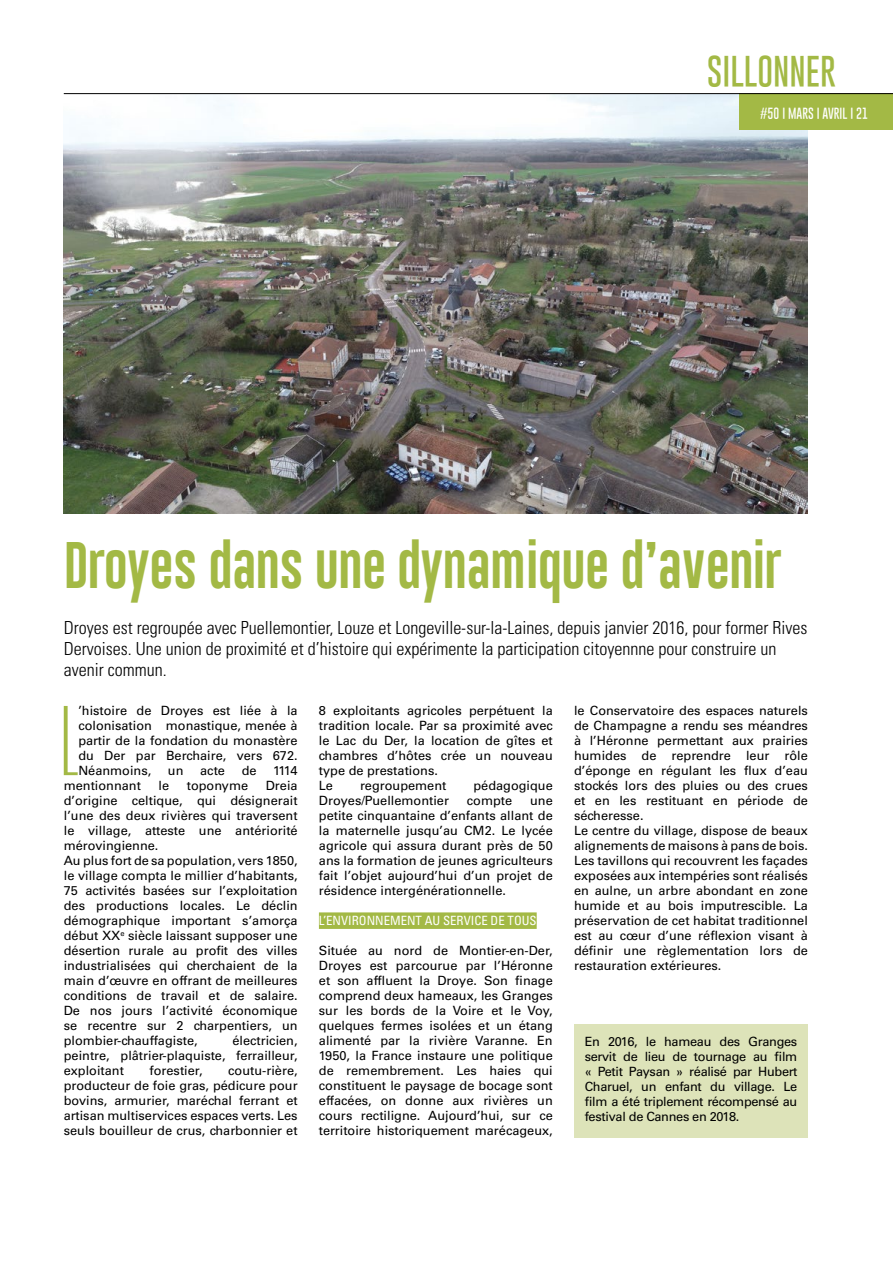
<style>
.page{position:relative;width:893px;height:1263px;background:#fff}
.page>*{position:absolute;margin:0;border:0;box-sizing:border-box;transform-origin:0 0}
.t1{font:100 ultra-condensed 95.85px "Univers LT Std";color:#a3b945}
.t2{font:48px "Gobold Lowplus";letter-spacing:-.01em;color:#a3b945}
.t3{font:100 33px "Gobold";color:#a3b945}
.t4{font:300 condensed 18px/21px "Univers LT Std";color:#000}
.t5{font:12.75px/15px "Univers LT Std";color:#000;text-align:justify}
.t6{font:condensed 12.75px "Univers LT Std";color:#fff}
.t7{font:100 12px "Gobold";color:#fff}
</style>
<div class="page">
<img style="left:64px;top:95px;width:744px;height:418px">
<div style="left:740px;top:93px;width:153px;height:37px;background:#a3b945"></div>
<hr style="left:64px;top:93px;width:829px;height:1px;background:#000">
<div style="left:319px;top:912px;width:218px;height:17px;background:#a3b945"></div>
<div style="left:574px;top:1024px;width:234px;height:114px;background:#dde3b9"></div>
<h3 class="t3" style="left:707px;top:51px;width:14px">SILLO</h3>
<h3 class="t3" style="left:773px;top:51px;width:48px">NNER</h3>
<p class="t7" style="left:760px;top:105px;width:36px">#50 I MARS</p>
<p class="t7" style="left:817px;top:105px;width:53px">I AVRIL I 21</p>
<h2 class="t2" style="left:64px;top:534px;width:720px">Droyes dans une dynamique d’avenir</h2>
<p class="t4" style="left:64px;top:617px;width:745px">Droyes est regroupée avec Puellemontier, Louze et Longeville-sur-la-Laines, depuis janvier 2016, pour former Rives<br>Dervoises. Une union de proximité et d’histoire qui expérimente la participation citoyennne pour construire un avenir commun.</p>
<h1 class="t1" style="left:61px;top:692px;width:19px">L</h1>
<p class="t5" style="left:78px;top:703px;width:221px">’histoire de Droyes est liée à la colonisation monastique, menée à partir de la fondation du monastère du Der par Berchaire, vers 672.<br>Néanmoins,</p>
<p class="t5" style="left:574px;top:703px;width:235px;text-align:left">le Conservatoire des espaces naturels de Champagne a rendu ses méandres à l’Héronne permettant aux prairies humides de reprendre leur rôle d’éponge en régulant les flux d’eau stockés lors des pluies ou des crues et en les restituant en période de sécheresse.<br>Le centre du village, dispose de beaux alignements de maisons à pans de bois.<br>Les tavillons qui recouvrent les façades exposées aux intempéries sont réalisés en aulne, un arbre abondant en zone humide et au bois imputrescible. La préservation de cet habitat traditionnel est au cœur d’une réflexion visant à définir une règlementation lors de restauration extérieures.</p>
<p class="t5" style="left:319px;top:703px;width:235px;text-align:left">8 exploitants agricoles perpétuent la tradition locale. Par sa proximité avec le lac du Der, la location de gîtes et chambres d’hôtes crée un nouveau type de prestations.<br>Le</p>
<p class="t5" style="left:168px;top:763px;width:17px">un</p>
<p class="t5" style="left:200px;top:763px;width:26px">acte</p>
<p class="t5" style="left:242px;top:763px;width:16px">de</p>
<p class="t5" style="left:273px;top:763px;width:26px">1114</p>
<p class="t5" style="left:360px;top:778px;width:88px">regroupement</p>
<p class="t5" style="left:473px;top:778px;width:81px">pédagogique</p>
<p class="t5" style="left:319px;top:793px;width:132px">Droyes/Puellemontier</p>
<p class="t5" style="left:467px;top:793px;width:47px">compte</p>
<p class="t5" style="left:64px;top:778px;width:235px;text-align:left;text-indent:202px">Dreia d’origine celtique, qui désignerait l’une des deux rivières qui traversent le village, atteste une antériorité mérovingienne.<br>Au plus fort de sa population, vers 1850, le village compta le millier d’habitants, 75 activités basées sur l’exploitation des productions locales. Le déclin démographique important s’amorça début XX<sup>e</sup> siècle laissant supposer une désertion rurale au profit des villes industrialisées qui cherchaient de la main d’œuvre en offrant de meilleures conditions de travail et de salaire.<br>De nos jours l’activité économique se recentre sur 2 charpentiers, un plombier-chauffagiste,</p>
<p class="t5" style="left:64px;top:778px;width:79px">mentionnant</p>
<p class="t5" style="left:159px;top:778px;width:12px">le</p>
<p class="t5" style="left:187px;top:778px;width:63px">toponyme</p>
<p class="t5" style="left:319px;top:793px;width:235px;text-indent:211px">une petite cinquantaine d’enfants allant de la maternelle jusqu’au CM2. Le lycée agricole qui assura durant près de 50 ans la formation de jeunes agriculteurs fait l’objet aujourd’hui d’un projet de résidence intergénérationnelle.</p>
<p class="t6" style="left:319px;top:912px;width:16px">L’ENVIRONNEMENT</p>
<p class="t6" style="left:425px;top:912px;width:26px">AU SERVICE</p>
<p class="t6" style="left:491px;top:912px;width:26px">DE TOUS</p>
<p class="t5" style="left:319px;top:943px;width:235px">Située au nord de Montier-en-Der, Droyes est parcourue par l’Héronne et son affluent la Droye. Son finage comprend deux hameaux, les Granges sur les bords de la Voire et le Voy, quelques fermes isolées et un étang alimenté par la rivière Varanne. En 1950, la France instaure une politique de remembrement. Les haies qui constituent le paysage de bocage sont effacées, on donne aux rivières un cours rectiligne. Aujourd’hui, sur ce territoire historiquement marécageux,</p>
<p class="t5" style="left:64px;top:1033px;width:235px;text-indent:169px">électricien, peintre, plâtrier-plaquiste, ferrailleur, exploitant</p>
<p class="t5" style="left:585px;top:1034px;width:214px">En 2016, le hameau des Granges servit de lieu de tournage au film « Petit Paysan » réalisé par Hubert Charuel, un enfant du village. Le film a été triplement récompensé au festival de Cannes en 2018.</p>
<p class="t5" style="left:64px;top:1063px;width:235px;text-indent:164px">coutu-rière, producteur de foie gras, pédicure pour bovins, armurier, maréchal ferrant et artisan multiservices espaces verts. Les seuls bouilleur de crus, charbonnier et</p>
<p class="t5" style="left:150px;top:1063px;width:55px">forestier,</p>
</div>
